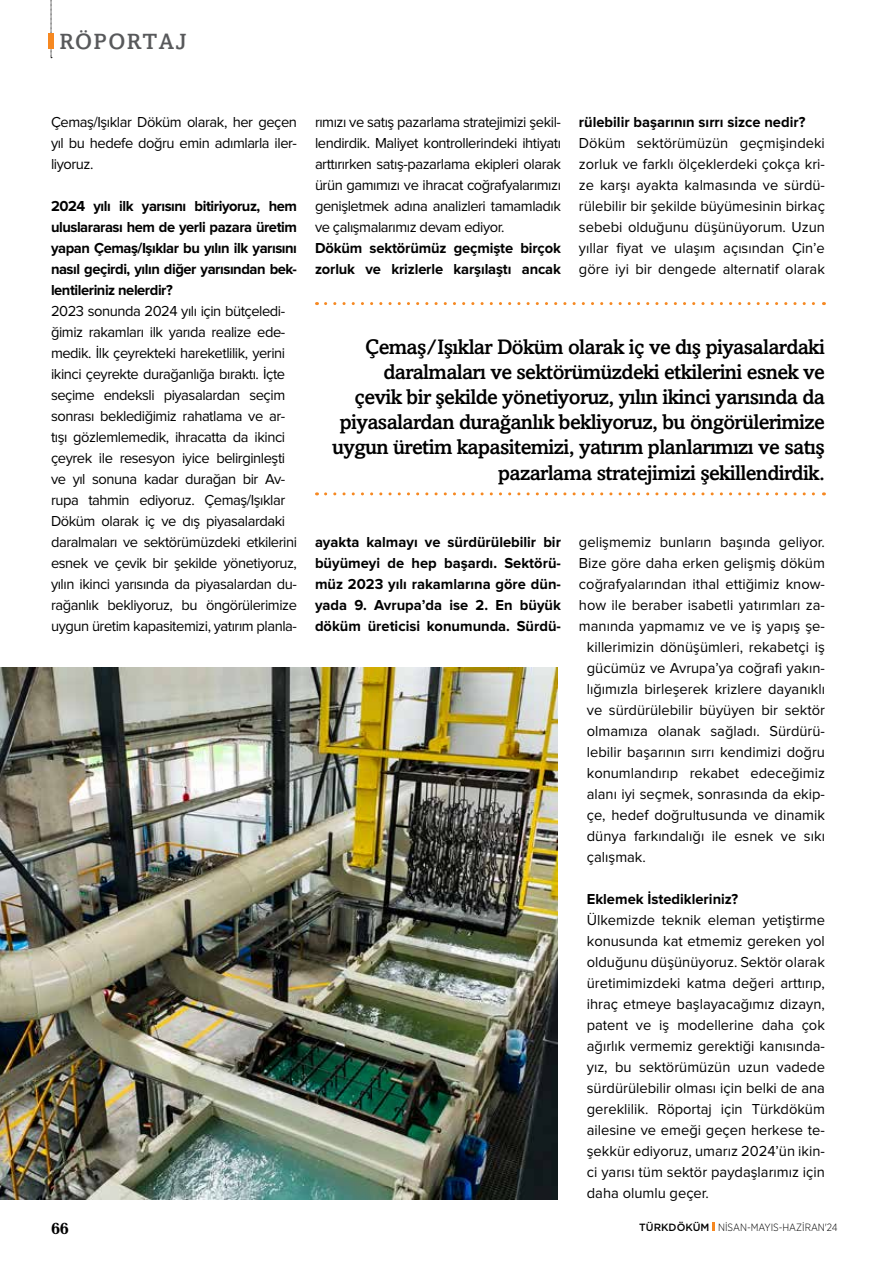
<style>
.page{position:relative;width:893px;height:1263px;background:#fff}
.page>*{position:absolute;margin:0;border:0;box-sizing:border-box;transform-origin:0 0}
.t1{font:22.05px "Amasis MT Medium";letter-spacing:.06em;color:#58595b}
.t2{font:21px/25.2px "Amasis MT Medium";letter-spacing:-.03em;color:#000;text-align:right}
.t3{font:700 16.5px "Candida Std";color:#000}
.t4{font:15px/21px "Proxima Nova";letter-spacing:-.03em;color:#000;text-align:justify}
.t5{font:15px "Proxima Nova";color:#000}
.t6{font:700 15px/21px "Proxima Nova";letter-spacing:-.01em;color:#000;text-align:justify}
.t7{font:300 10.5px "Gotham Narrow";color:#000}
.s1{font-family:"Gotham";font-weight:500}
</style>
<div class="page">
<svg style="left:712px;top:1222px;width:3px;height:9px"></svg>
<svg style="left:51px;top:0;width:1px;height:58px"></svg>
<div style="left:48px;top:33px;width:6px;height:15px;background:#f68821"></div>
<svg style="left:326px;top:302px;width:498px;height:3px"></svg>
<svg style="left:326px;top:492px;width:498px;height:3px"></svg>
<img style="left:0;top:668px;width:557px;height:531px">
<h1 class="t1" style="left:60px;top:28px;width:129px">RÖPORTAJ</h1>
<p class="t4" style="left:51px;top:112px;width:247px">Çemaş/Işıklar Döküm olarak, her geçen yıl bu hedefe doğru emin adımlarla iler&shy;liyoruz.</p>
<p class="t6" style="left:51px;top:196px;width:247px">2024 yılı ilk yarısını bitiriyoruz, hem uluslararası hem de yerli pazara üretim yapan Çemaş/Işıklar bu yılın ilk yarısını nasıl geçirdi, yılın diğer yarısından bek&shy;lentileriniz nelerdir?</p>
<p class="t4" style="left:51px;top:301px;width:247px;text-align:left">2023 sonunda 2024 yılı için bütçeledi&shy;ğimiz rakamları ilk yarıda realize ede&shy;medik. İlk çeyrekteki hareketlilik, yerini ikinci çeyrekte durağanlığa bıraktı. İçte seçime endeksli piyasalardan seçim sonrası beklediğimiz rahatlama ve ar&shy;tışı gözlemlemedik, ihracatta da ikinci çeyrek ile resesyon iyice belirginleşti ve yıl sonuna kadar durağan bir Av&shy;rupa tahmin ediyoruz. Çemaş/Işıklar Döküm olarak iç ve dış piyasalardaki daralmaları ve sektörümüzdeki etkilerini esnek ve çevik bir şekilde yönetiyoruz, yılın ikinci yarısında da piyasalardan du&shy;rağanlık bekliyoruz, bu öngörülerimize uygun üretim kapasitemizi, yatırım planla-</p>
<p class="t4" style="left:315px;top:112px;width:247px">rımızı ve satış pazarlama stratejimizi şekil&shy;lendirdik. Maliyet kontrollerindeki ihtiyatı arttırırken satış-pazarlama ekipleri olarak ürün gamımızı ve ihracat coğrafyalarımızı genişletmek adına analizleri tamamladık ve çalışmalarımız devam ediyor.</p>
<p class="t6" style="left:315px;top:238px;width:247px">Döküm sektörümüz geçmişte birçok zorluk ve krizlerle karşılaştı ancak</p>
<p class="t6" style="left:579px;top:112px;width:228px">rülebilir başarının sırrı sizce nedir?</p>
<p class="t4" style="left:579px;top:133px;width:247px">Döküm sektörümüzün geçmişindeki zorluk ve farklı ölçeklerdeki çokça kri&shy;ze karşı ayakta kalmasında ve sürdü&shy;rülebilir bir şekilde büyümesinin birkaç sebebi olduğunu düşünüyorum. Uzun yıllar fiyat ve ulaşım açısından Çin’e göre iyi bir dengede alternatif olarak</p>
<p class="t2" style="left:332px;top:333px;width:494px">Çemaş/Işıklar Döküm olarak iç ve dış piyasalardaki daralmaları ve sektörümüzdeki etkilerini esnek ve çevik bir şekilde yönetiyoruz, yılın ikinci yarısında da piyasalardan durağanlık bekliyoruz, bu öngörülerimize uygun üretim kapasitemizi, yatırım planlarımızı ve satış pazarlama stratejimizi şekillendirdik.</p>
<p class="t6" style="left:315px;top:532px;width:247px">ayakta kalmayı ve sürdürülebilir bir büyümeyi de hep başardı. Sektörü&shy;müz 2023 yılı rakamlarına göre dün&shy;yada 9. Avrupa’da ise 2. En büyük döküm üreticisi konumunda. Sürdü-</p>
<p class="t5" style="left:579px;top:535px;width:247px">gelişmemiz bunların başında geliyor.</p>
<p class="t5" style="left:579px;top:556px;width:247px">Bize göre daha erken gelişmiş döküm</p>
<p class="t5" style="left:579px;top:577px;width:247px">coğrafyalarından ithal ettiğimiz know-</p>
<p class="t5" style="left:579px;top:598px;width:247px">how ile beraber isabetli yatırımları za-</p>
<p class="t5" style="left:579px;top:619px;width:247px">manında yapmamız ve ve iş yapış şe-</p>
<p class="t5" style="left:587px;top:640px;width:240px">killerimizin dönüşümleri, rekabetçi iş</p>
<p class="t5" style="left:587px;top:661px;width:240px">gücümüz ve Avrupa’ya coğrafi yakın-</p>
<p class="t5" style="left:587px;top:682px;width:240px">lığımızla birleşerek krizlere dayanıklı</p>
<p class="t5" style="left:587px;top:703px;width:240px">ve sürdürülebilir büyüyen bir sektör</p>
<p class="t5" style="left:587px;top:724px;width:240px">olmamıza olanak sağladı. Sürdürü-</p>
<p class="t5" style="left:587px;top:745px;width:240px">lebilir başarının sırrı kendimizi doğru</p>
<p class="t5" style="left:587px;top:766px;width:240px">konumlandırıp rekabet edeceğimiz</p>
<p class="t5" style="left:587px;top:787px;width:240px">alanı iyi seçmek, sonrasında da ekip-</p>
<p class="t5" style="left:587px;top:808px;width:240px">çe, hedef doğrultusunda ve dinamik</p>
<p class="t5" style="left:587px;top:829px;width:240px">dünya farkındalığı ile esnek ve sıkı</p>
<p class="t5" style="left:587px;top:850px;width:61px">çalışmak.</p>
<p class="t6" style="left:587px;top:889px;width:153px">Eklemek İstedikleriniz?</p>
<p class="t4" style="left:587px;top:910px;width:240px">Ülkemizde teknik eleman yetiştirme konusunda kat etmemiz gereken yol olduğunu düşünüyoruz. Sektör olarak üretimimizdeki katma değeri arttırıp, ihraç etmeye başlayacağımız dizayn, patent ve iş modellerine daha çok ağırlık vermemiz gerektiği kanısında&shy;yız, bu sektörümüzün uzun vadede sürdürülebilir olması için belki de ana gereklilik. Röportaj için Türkdöküm ailesine ve emeği geçen herkese te&shy;şekkür ediyoruz, umarız 2024’ün ikin&shy;ci yarısı tüm sektör paydaşlarımız için daha olumlu geçer.</p>
<p class="t3" style="left:51px;top:1219px;width:20px">66</p>
<p class="t7" style="left:639px;top:1221px;width:200px"><span class="s1">TÜRKDÖKÜM</span> NİSAN-MAYIS-HAZİRAN'24</p>
</div>
